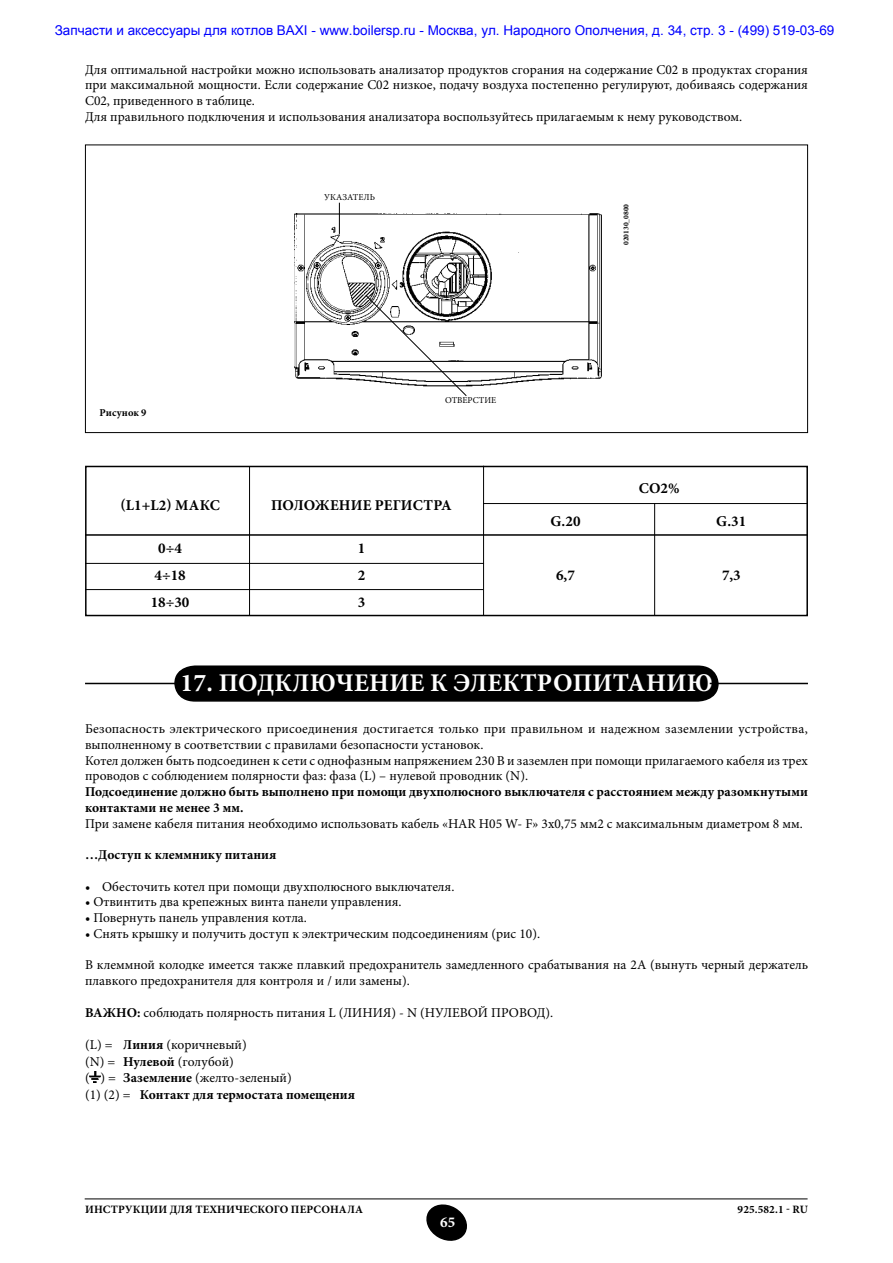
<style>
.page{position:relative;width:893px;height:1263px;background:#fff}
.page>*{position:absolute;margin:0;border:0;box-sizing:border-box;transform-origin:0 0}
.t1{font:700 25.5px "Minion Pro";letter-spacing:.01em;color:#fff}
.t2{font:700 15px "Minion Pro";letter-spacing:.01em;color:#000}
.t3{font:700 15px "Minion Pro";color:#fff}
.t4{font:13.5px/15.8px "Minion Pro";color:#000}
.t5{font:700 13.5px/15.8px "Minion Pro";color:#000}
.t6{font:700 11.25px "Minion Pro";letter-spacing:.01em;color:#000}
.t7{font:700 10.5px "Minion Pro";letter-spacing:-.005em;color:#000}
.t8{font:9px "Minion Pro";letter-spacing:.005em;color:#000}
.t9{font:700 7.5px "Minion Pro";color:#000}
.s1{font-weight:700}
</style>
<div class="page">
<svg style="left:426px;top:1204px;width:41px;height:37px"></svg>
<hr style="left:85px;top:1198px;width:723px;height:1px;background:#000">
<div style="left:85px;top:466px;width:723px;height:150px;border:2px solid #000"></div>
<hr style="left:85px;top:534px;width:723px;height:2px;background:#000">
<hr style="left:85px;top:589px;width:398px;height:1px;background:#000">
<hr style="left:483px;top:503px;width:325px;height:1px;background:#000">
<hr style="left:483px;top:466px;width:1px;height:150px;background:#000">
<hr style="left:249px;top:467px;width:1px;height:148px;background:#000">
<hr style="left:85px;top:563px;width:399px;height:1px;background:#000">
<hr style="left:654px;top:503px;width:1px;height:112px;background:#000">
<svg style="left:174px;top:665px;width:545px;height:37px;background:#0a0a0a"></svg>
<hr style="left:710px;top:683px;width:98px;height:1px;background:#000">
<hr style="left:85px;top:683px;width:99px;height:1px;background:#000">
<svg style="left:90px;top:1071px;width:11px;height:11px"></svg>
<hr style="left:339px;top:203px;width:1px;height:31px;background:#000">
<svg style="left:423px;top:386px;width:44px;height:10px"></svg>
<img style="left:294px;top:213px;width:307px;height:173px">
<p class="t4" style="left:85px;top:62px;width:724px">Для оптимальной настройки можно использовать анализатор продуктов сгорания на содержание С02 в продуктах сгорания при максимальной мощности. Если содержание С02 низкое, подачу воздуха постепенно регулируют, добиваясь содержания С02, приведенного в таблице.<br>Для правильного подключения и использования анализатора воспользуйтесь прилагаемым к нему руководством.</p>
<p class="t8" style="left:324px;top:192px;width:47px">УКАЗАТЕЛЬ</p>
<p class="t9" style="left:621px;top:245px;width:43px;rotate:-90deg">020130_0800</p>
<p class="t7" style="left:100px;top:406px;width:48px">Рисунок 9</p>
<p class="t8" style="left:445px;top:395px;width:52px">ОТВЕРСТИЕ</p>
<p class="t2" style="left:120px;top:496px;width:86px">(L1+L2) МАКСПОЛО</p>
<p class="t2" style="left:315px;top:496px;width:109px">ЖЕНИЕ РЕГИСТРА</p>
<p class="t2" style="left:639px;top:480px;width:42px">CO2%</p>
<p class="t2" style="left:550px;top:513px;width:32px">G.20</p>
<p class="t2" style="left:716px;top:513px;width:32px">G.31</p>
<p class="t2" style="left:158px;top:540px;width:25px">0÷4</p>
<p class="t2" style="left:358px;top:540px;width:9px">1</p>
<p class="t2" style="left:155px;top:567px;width:33px">4÷18</p>
<p class="t2" style="left:358px;top:567px;width:9px">2</p>
<p class="t2" style="left:556px;top:567px;width:20px">6,7</p>
<p class="t2" style="left:722px;top:567px;width:20px">7,3</p>
<p class="t2" style="left:151px;top:594px;width:40px">18÷30</p>
<p class="t2" style="left:358px;top:594px;width:9px">3</p>
<h1 class="t1" style="left:180px;top:668px;width:58px">17. ПОДКЛ</h1>
<h1 class="t1" style="left:310px;top:668px;width:45px">ЮЧЕН</h1>
<h1 class="t1" style="left:389px;top:668px;width:100px">ИЕ К ЭЛЕКТРОП</h1>
<h1 class="t1" style="left:593px;top:668px;width:39px">ИТАН</h1>
<h1 class="t1" style="left:666px;top:668px;width:48px">ИЮ</h1>
<p class="t4" style="left:85px;top:721px;width:724px">Безопасность электрического присоединения достигается только при правильном и надежном заземлении устройства, выполненному в соответствии с правилами безопасности установок.<br>Котел должен быть подсоединен к сети с однофазным напряжением 230 В и заземлен при помощи прилагаемого кабеля из трех проводов с соблюдением полярности фаз: фаза (L) – нулевой проводник (N).</p>
<p class="t5" style="left:85px;top:784px;width:724px">Подсоединение должно быть выполнено при помощи двухполюсного выключателя с расстоянием между разомкнутыми контактами не менее 3 мм.</p>
<p class="t4" style="left:85px;top:816px;width:719px">При замене кабеля питания необходимо использовать кабель «HAR H05 W- F» 3x0,75 мм2 с максимальным диаметром 8 мм.</p>
<p class="t5" style="left:85px;top:847px;width:193px">…Доступ к клеммнику питания</p>
<p class="t4" style="left:85px;top:879px;width:371px">• Обесточить котел при помощи двухполюсного выключателя.</p>
<p class="t4" style="left:85px;top:895px;width:318px">• Отвинтить два крепежных винта панели управления.</p>
<p class="t4" style="left:85px;top:910px;width:223px">• Повернуть панель управления котла.</p>
<p class="t4" style="left:85px;top:926px;width:457px">• Снять крышку и получить доступ к электрическим подсоединениям (рис 10).</p>
<p class="t4" style="left:85px;top:958px;width:724px">В клеммной колодке имеется также плавкий предохранитель замедленного срабатывания на 2А (вынуть черный держатель плавкого предохранителя для контроля и / или замены).</p>
<p class="t4" style="left:85px;top:1005px;width:470px"><span class="s1">ВАЖНО :</span> соблюдать полярность питания L (ЛИНИЯ) - N (НУЛЕВОЙ ПРОВОД).</p>
<p class="t4" style="left:85px;top:1037px;width:272px;line-height:16.5px">(L) = <span class="s1">Линия</span> (коричневый)<br>(N) = <span class="s1">Нулевой</span> (голубой)<br>( ) = <span class="s1">Заземление</span> (желто-зеленый)<br>(1) (2) = <span class="s1">Контакт для термостата помещения</span></p>
<p class="t6" style="left:85px;top:1203px;width:279px">Инструкции для технического персонала</p>
<p class="t6" style="left:738px;top:1203px;width:72px">925.582.1 - RU</p>
<p class="t3" style="left:440px;top:1213px;width:16px">65</p>
</div>
